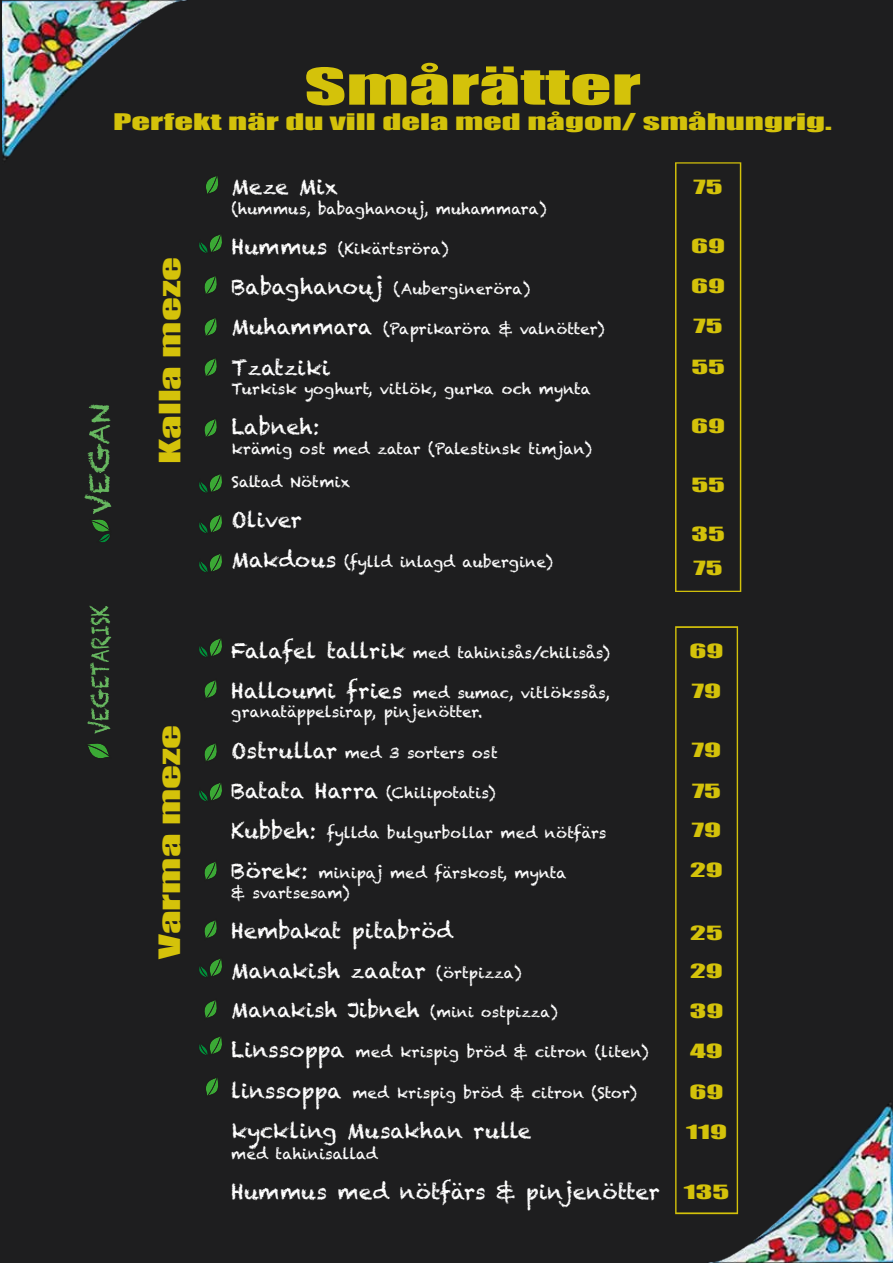
<style>
.page{position:relative;width:893px;height:1263px;background:#1e1e1f}
.page>*{position:absolute;margin:0;border:0;box-sizing:border-box;transform-origin:0 0}
.t1{font:46.8px "Impact";color:#d4c20a;scale:1.74 1}
.t2{font:27px "Impact";color:#d4c20a;scale:1.74 1}
.t3{font:21px/40.2px "Chalkduster";color:#fff}
.t4{font:21px "Impact";color:#d4c20a;scale:1.74 1}
.t5{font:20.4px "Chalkduster";color:#fff}
.t6{font:18px "Impact";color:#d4c20a;scale:1.74 1}
.t7{font:15px/19.5px "Chalkduster";color:#fff}
.s1{font-size:21px}
.s2{font-size:15px}
.s3{font-size:14.55px}
</style>
<div class="page">
<svg style="left:87px;top:743px;width:22px;height:15px"></svg>
<svg style="left:87px;top:606px;width:24px;height:128px"></svg>
<svg style="left:84px;top:404px;width:28px;height:139px"></svg>
<svg style="left:199px;top:554px;width:23px;height:18px"></svg>
<svg style="left:675px;top:162px;width:66px;height:430px"></svg>
<svg style="left:675px;top:626px;width:63px;height:412px"></svg>
<svg style="left:199px;top:234px;width:23px;height:19px"></svg>
<svg style="left:199px;top:474px;width:23px;height:19px"></svg>
<svg style="left:199px;top:515px;width:23px;height:18px"></svg>
<svg style="left:199px;top:638px;width:23px;height:19px"></svg>
<svg style="left:199px;top:783px;width:23px;height:18px"></svg>
<svg style="left:199px;top:959px;width:23px;height:18px"></svg>
<svg style="left:199px;top:1036px;width:23px;height:19px"></svg>
<svg style="left:204px;top:276px;width:13px;height:18px"></svg>
<svg style="left:204px;top:318px;width:13px;height:18px"></svg>
<svg style="left:204px;top:358px;width:13px;height:18px"></svg>
<svg style="left:204px;top:419px;width:13px;height:18px"></svg>
<svg style="left:204px;top:680px;width:13px;height:18px"></svg>
<svg style="left:204px;top:743px;width:13px;height:18px"></svg>
<svg style="left:204px;top:862px;width:13px;height:18px"></svg>
<svg style="left:204px;top:920px;width:13px;height:18px"></svg>
<svg style="left:204px;top:1000px;width:13px;height:18px"></svg>
<svg style="left:206px;top:1078px;width:12px;height:18px"></svg>
<img style="left:2px;top:1px;width:216px;height:193px">
<img style="left:675px;top:1038px;width:218px;height:225px">
<h1 class="t1" style="left:304px;top:50px;width:195px">Smårätter</h1>
<h3 class="t4" style="left:113px;top:105px;width:415px">Perfekt när du vill dela med någon/ småhungrig.</h3>
<h2 class="t2" style="left:149px;top:464px;width:121px;rotate:-90deg">Kalla meze</h2>
<h2 class="t2" style="left:149px;top:959px;width:136px;rotate:-90deg">Varma meze</h2>
<h3 class="t3" style="left:232px;top:167px;width:108px">Meze Mix</h3>
<p class="t7" style="left:232px;top:199px;width:317px">(hummus, babaghanouj, muhammara)</p>
<p class="t7" style="left:232px;top:239px;width:219px"><span class="s1">Hummus</span> (Kikärtsröra)</p>
<p class="t7" style="left:232px;top:279px;width:300px"><span class="s1">Babaghanouj</span> (Aubergineröra)</p>
<p class="t7" style="left:232px;top:319px;width:374px"><span class="s1">Muhammara</span> (Paprikaröra &amp; valnötter)</p>
<h3 class="t3" style="left:232px;top:347px;width:100px">Tzatziki</h3>
<p class="t7" style="left:232px;top:379px;width:361px">Turkisk yoghurt, vitlök, gurka och mynta</p>
<h3 class="t3" style="left:232px;top:407px;width:90px">Labneh:</h3>
<p class="t7" style="left:232px;top:439px;width:362px">krämig ost med zatar (Palestinsk timjan)</p>
<p class="t7" style="left:232px;top:472px;width:120px">Saltad Nötmix</p>
<h3 class="t3" style="left:232px;top:500px;width:72px">Oliver</h3>
<p class="t7" style="left:232px;top:552px;width:323px"><span class="s1">Makdous</span> (fylld inlagd aubergine)</p>
<p class="t6" style="left:694px;top:173px;width:18px">75</p>
<p class="t6" style="left:691px;top:232px;width:21px">69</p>
<p class="t6" style="left:691px;top:272px;width:21px">69</p>
<p class="t6" style="left:694px;top:312px;width:18px">75</p>
<p class="t6" style="left:691px;top:353px;width:21px">55</p>
<p class="t6" style="left:691px;top:412px;width:21px">69</p>
<p class="t6" style="left:691px;top:471px;width:21px">55</p>
<p class="t6" style="left:691px;top:520px;width:21px">35</p>
<p class="t6" style="left:694px;top:554px;width:18px">75</p>
<p class="t7" style="left:231px;top:643px;width:380px"><span class="s1">Falafel tallrik</span> med tahinisås/chilisås)</p>
<p class="t7" style="left:231px;top:683px;width:380px"><span class="s1">Halloumi fries</span> med sumac, vitlökssås, granatäppelsirap, pinjenötter.</p>
<p class="t7" style="left:231px;top:742px;width:268px"><span class="s1">Ostrullar</span> med 3 sorters ost</p>
<p class="t7" style="left:231px;top:783px;width:266px"><span class="s1">Batata Harra</span> (Chilipotatis)</p>
<p class="t7" style="left:231px;top:823px;width:377px"><span class="s1">Kubbeh:</span> fyllda bulgurbollar med nötfärs</p>
<p class="t7" style="left:231px;top:863px;width:337px"><span class="s1">Börek:</span> minipaj med färskost, mynta &amp; svartsesam)</p>
<h3 class="t3" style="left:231px;top:910px;width:292px">Hembakat pitabröd<br>Manakish zaatar <span class="s2">(örtpizza)</span></h3>
<h3 class="t5" style="left:231px;top:998px;width:328px">Manakish Jibneh <span class="s3">(mini ostpizza)</span></h3>
<p class="t7" style="left:231px;top:1042px;width:419px"><span class="s1">Linssoppa</span> med krispig bröd &amp; citron (liten)</p>
<p class="t7" style="left:231px;top:1083px;width:407px"><span class="s1">linssoppa</span> med krispig bröd &amp; citron (Stor)</p>
<h3 class="t3" style="left:231px;top:1110px;width:302px">kyckling Musakhan rulle</h3>
<p class="t7" style="left:231px;top:1144px;width:148px">med tahinisallad</p>
<h3 class="t3" style="left:231px;top:1171px;width:430px">Hummus med nötfärs &amp; pinjenötter</h3>
<p class="t6" style="left:690px;top:637px;width:21px">69</p>
<p class="t6" style="left:692px;top:677px;width:18px">79</p>
<p class="t6" style="left:692px;top:735px;width:18px">79</p>
<p class="t6" style="left:692px;top:777px;width:18px">75</p>
<p class="t6" style="left:692px;top:816px;width:18px">79</p>
<p class="t6" style="left:690px;top:856px;width:20px">29</p>
<p class="t6" style="left:690px;top:919px;width:20px">25</p>
<p class="t6" style="left:690px;top:957px;width:20px">29</p>
<p class="t6" style="left:690px;top:997px;width:21px">39</p>
<p class="t6" style="left:690px;top:1037px;width:20px">49</p>
<p class="t6" style="left:690px;top:1077px;width:21px">69</p>
<p class="t6" style="left:686px;top:1118px;width:25px">119</p>
<p class="t6" style="left:684px;top:1178px;width:28px">135</p>
</div>
